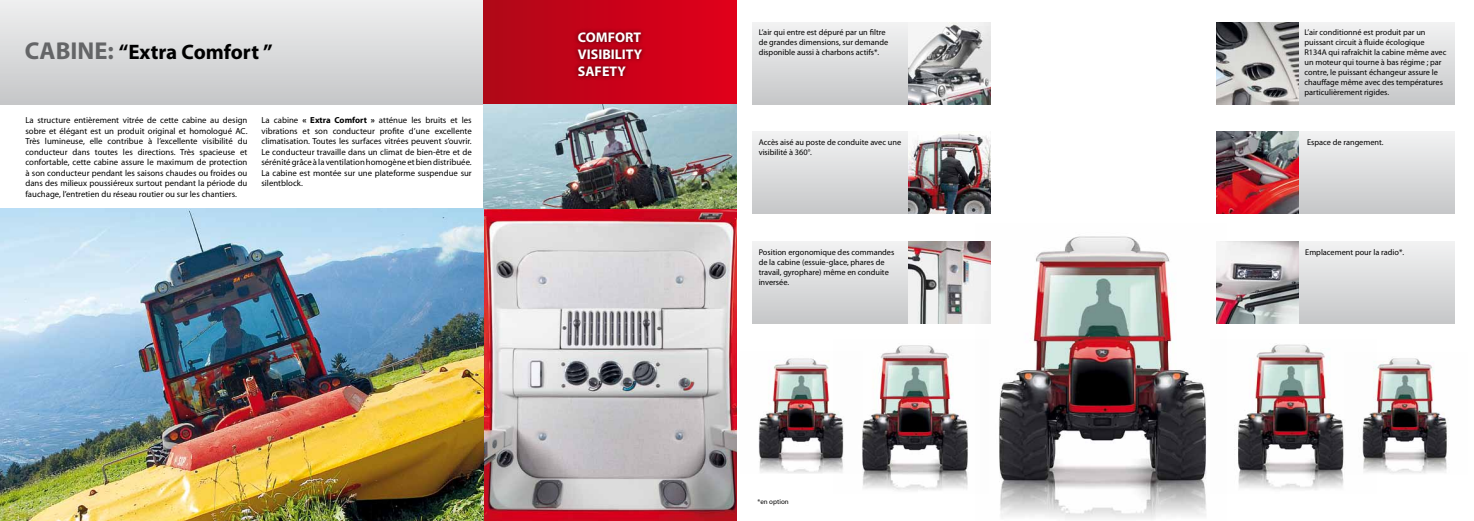
<style>
.page{position:relative;width:1474px;height:521px;background:#fff}
.page>*{position:absolute;margin:0;border:0;box-sizing:border-box;transform-origin:0 0}
.t1{font:700 21px "Myriad Pro";color:#000}
.t2{font:700 14px/16.8px "Myriad Pro";color:#fff;text-align:justify}
.t3{font:8.75px/10.5px "Myriad Pro";color:#000;text-align:justify}
.t4{font:8.31px/10px "Myriad Pro";color:#000}
.t5{font:7px "Myriad Pro";color:#000}
.s1{font-size:24.5px;color:#646567}
.s2{font-weight:700}
</style>
<div class="page">
<img style="left:975px;top:236px;width:251px;height:283px">
<div style="left:0;top:0;width:486px;height:104px;background:linear-gradient(to bottom,#eff0f0,#c6c7c9)"></div>
<div style="left:1298px;top:132px;width:155px;height:82px;background:linear-gradient(to bottom,#f2f2f3,#c6c8c9)"></div>
<div style="left:1298px;top:22px;width:155px;height:82px;background:linear-gradient(to bottom,#f2f3f3,#c7c8c9)"></div>
<div style="left:753px;top:22px;width:155px;height:82px;background:linear-gradient(to bottom,#f2f3f3,#c7c8c9)"></div>
<div style="left:753px;top:132px;width:155px;height:82px;background:linear-gradient(to bottom,#f2f2f3,#c6c8c9)"></div>
<div style="left:1298px;top:241px;width:155px;height:82px;background:linear-gradient(to bottom,#f2f3f3,#c7c8c9)"></div>
<div style="left:753px;top:241px;width:155px;height:82px;background:linear-gradient(to bottom,#f2f3f3,#c7c8c9)"></div>
<div style="left:484px;top:0;width:253px;height:104px;background:linear-gradient(to right,#af0717,#e2001a)"></div>
<img style="left:908px;top:241px;width:82px;height:82px">
<img style="left:908px;top:133px;width:82px;height:81px">
<img style="left:1216px;top:22px;width:82px;height:82px">
<img style="left:1216px;top:132px;width:82px;height:82px">
<img style="left:908px;top:22px;width:82px;height:82px">
<img style="left:1216px;top:241px;width:82px;height:82px">
<img style="left:0;top:208px;width:737px;height:313px">
<img style="left:1210px;top:340px;width:134px;height:154px">
<img style="left:862px;top:340px;width:126px;height:154px">
<img style="left:758px;top:358px;width:86px;height:116px">
<img style="left:1362px;top:358px;width:85px;height:116px">
<div style="left:572px;top:27px;width:74px;height:54px;background:#000;opacity:.75"></div>
<img style="left:484px;top:104px;width:253px;height:104px">
<h1 class="t1" style="left:25px;top:38px;width:249px"><span class="s1">CABINE:</span> “Extra Comfort ”</h1>
<p class="t3" style="left:25px;top:115px;width:223px">La structure entièrement vitrée de cette cabine au design sobre et élégant est un produit original et homologué AC.<br>Très lumineuse, elle contribue à l’excellente visibilité du conducteur dans toutes les directions. Très spacieuse et confortable, cette cabine assure le maximum de protection à son conducteur pendant les saisons chaudes ou froides ou dans des milieux poussiéreux surtout pendant la période du fauchage, l’entretien du réseau routier ou sur les chantiers.</p>
<p class="t3" style="left:261px;top:115px;width:212px">La cabine <span class="s2">« Extra Comfort »</span> atténue les bruits et les vibrations et son conducteur profite d’une excellente climatisation. Toutes les surfaces vitrées peuvent s’ouvrir.<br>Le conducteur travaille dans un climat de bien-être et de sérénité grâce à la ventilation homogène et bien distribuée.<br>La cabine est montée sur une plateforme suspendue sur silentblock.</p>
<h2 class="t2" style="left:578px;top:28px;width:66px">COMFORT VISIBILITY SAFETY</h2>
<p class="t4" style="left:758px;top:27px;width:131px">L’air qui entre est dépuré par un filtre de grandes dimensions, sur demande disponible aussi à charbons actifs*.</p>
<p class="t4" style="left:758px;top:137px;width:144px">Accès aisé au poste de conduite avec une visibilité à 360°.</p>
<p class="t4" style="left:758px;top:247px;width:137px">Position ergonomique des commandes de la cabine (essuie-glace, phares de travail, gyrophare) même en conduite inversée.</p>
<p class="t5" style="left:757px;top:498px;width:33px">*en option</p>
<p class="t4" style="left:1304px;top:27px;width:143px">L’air conditionné est produit par un puissant circuit à fluide écologique R134A qui rafraîchit la cabine même avec un moteur qui tourne à bas régime ; par contre, le puissant échangeur assure le chauffage même avec des températures particulièrement rigides.</p>
<p class="t4" style="left:1306px;top:137px;width:78px">Espace de rangement.</p>
<p class="t4" style="left:1305px;top:247px;width:100px">Emplacement pour la radio*.</p>
</div>
